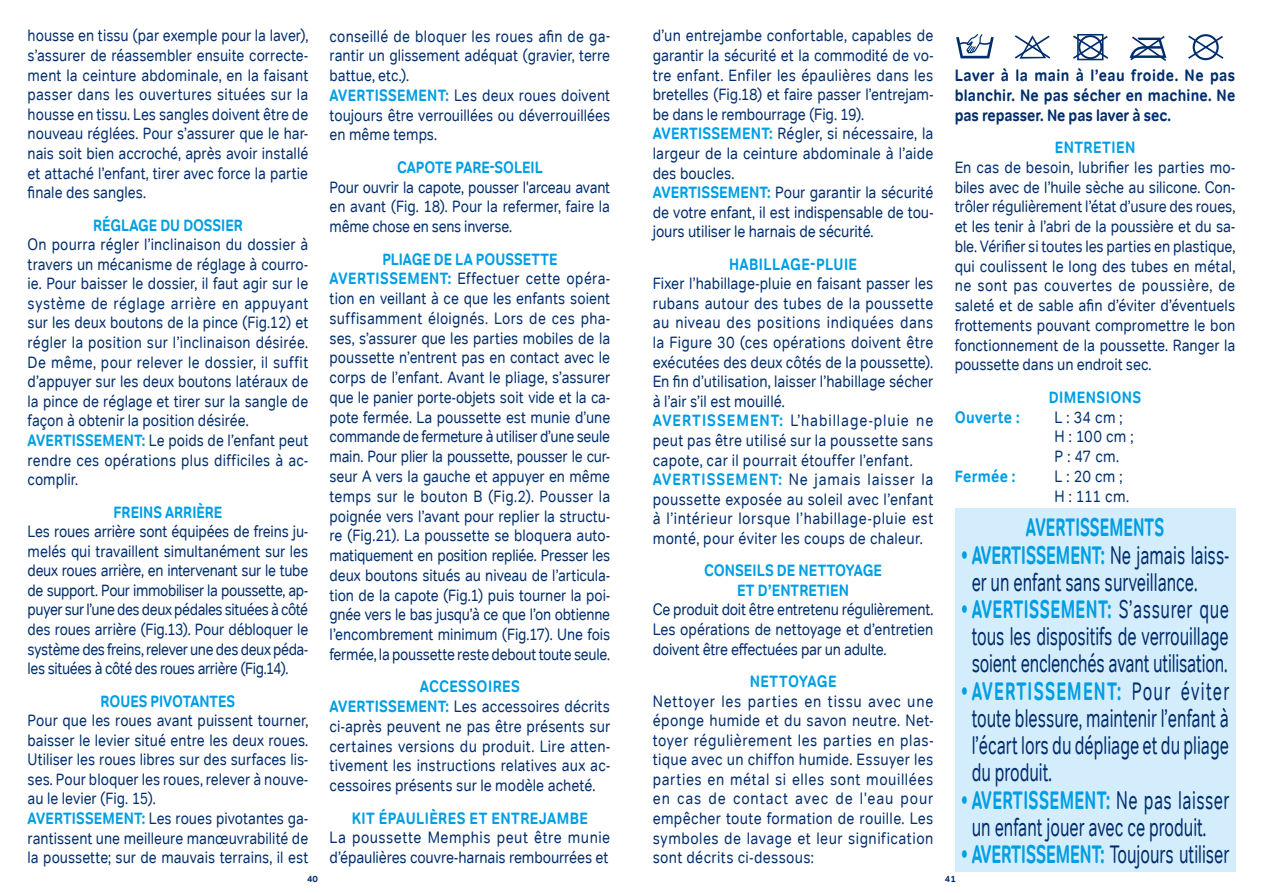
<style>
.page{position:relative;width:1263px;height:893px;background:#fff}
.page>*{position:absolute;margin:0;border:0;box-sizing:border-box;transform-origin:0 0}
.t1{font:25.5px/27.3px "Tondo Corp";color:#002e6d;text-align:center;scale:.64 1}
.t2{font:700 25.5px "Tondo Corp";letter-spacing:.005em;color:#009ee3;scale:.62 1}
.t3{font:16.5px/19.6px "Tondo Corp";color:#002e6d;text-align:justify;scale:.85 1}
.t4{font:16.5px/19.6px "Tondo Corp";color:#002e6d;scale:.86 1}
.t5{font:16.5px/19.6px "Tondo Corp";letter-spacing:.02em;color:#002e6d;scale:.86 1}
.t6{font:700 16.5px/19.8px "Tondo Corp";letter-spacing:.01em;color:#002e6d;text-align:justify;scale:.86 1}
.t7{font:700 16.5px "Tondo Corp";letter-spacing:.01em;color:#009ee3;scale:.85 1}
.t8{font:700 16.5px/19.6px "Tondo Corp";letter-spacing:.01em;color:#009ee3;text-align:center;scale:.86 1}
.t9{font:700 16.5px "Tondo Corp";letter-spacing:.035em;color:#009ee3;scale:.86 1}
.t10{font:16.5px/19.8px "Tondo Corp";letter-spacing:.025em;color:#002e6d;scale:.86 1}
.t11{font:700 16.5px "Tondo Corp";letter-spacing:.03em;color:#009ee3;scale:.86 1}
.t12{font:700 9px "Tondo Corp";color:#002e6d}
.s1{font-weight:700;color:#009ee3}
</style>
<div class="page">
<div style="left:955px;top:508px;width:280px;height:364px;background:#d4edfc"></div>
<svg style="left:1129px;top:36px;width:38px;height:25px"></svg>
<svg style="left:1188px;top:34px;width:36px;height:26px"></svg>
<svg style="left:1073px;top:34px;width:36px;height:26px"></svg>
<svg style="left:956px;top:34px;width:38px;height:24px"></svg>
<svg style="left:1015px;top:35px;width:35px;height:24px"></svg>
<p class="t3" style="left:28px;top:26px;width:332px">housse en tissu (par exemple pour la laver), s’assurer de réassembler ensuite correcte&shy;ment la ceinture abdominale, en la faisant passer dans les ouvertures situées sur la housse en tissu. Les sangles doivent être de nouveau réglées. Pour s’assurer que le har&shy;nais soit bien accroché, après avoir installé et attaché l’enfant, tirer avec force la partie finale des sangles.</p>
<p class="t7" style="left:93px;top:215px;width:178px">RÉGLAGE DU DOSSIER</p>
<p class="t3" style="left:28px;top:235px;width:332px;text-align:left">On pourra régler l’inclinaison du dossier à travers un mécanisme de réglage à courro&shy;ie. Pour baisser le dossier, il faut agir sur le système de réglage arrière en appuyant sur les deux boutons de la pince (Fig.12) et régler la position sur l’inclinaison désirée.<br>De même, pour relever le dossier, il suffit d’appuyer sur les deux boutons latéraux de la pince de réglage et tirer sur la sangle de façon à obtenir la position désirée.<br><span class="s1">AVERTISSEMENT:</span> Le poids de l’enfant peut rendre ces opérations plus difficiles à ac&shy;complir.</p>
<p class="t7" style="left:114px;top:502px;width:129px">FREINS ARRIÈRE</p>
<p class="t3" style="left:28px;top:522px;width:332px">Les roues arrière sont équipées de freins ju&shy;melés qui travaillent simultanément sur les deux roues arrière, en intervenant sur le tube de support. Pour immobiliser la poussette, ap&shy;puyer sur l’une des deux pédales situées à côté des roues arrière (Fig.13). Pour débloquer le système des freins, relever une des deux péda&shy;les situées à côté des roues arrière (Fig.14).</p>
<p class="t7" style="left:101px;top:691px;width:160px">ROUES PIVOTANTES</p>
<p class="t3" style="left:28px;top:711px;width:332px;text-align:left">Pour que les roues avant puissent tourner, baisser le levier situé entre les deux roues.<br>Utiliser les roues libres sur des surfaces lis&shy;ses. Pour bloquer les roues, relever à nouve&shy;au le levier (Fig. 15).<br><span class="s1">AVERTISSEMENT:</span> Les roues pivotantes ga&shy;rantissent une meilleure manœuvrabilité de la poussette; sur de mauvais terrains, il est</p>
<p class="t12" style="left:307px;top:873px;width:12px">40</p>
<p class="t3" style="left:330px;top:26px;width:332px;text-align:left">conseillé de bloquer les roues afin de ga&shy;rantir un glissement adéquat (gravier, terre battue, etc.).<br><span class="s1">AVERTISSEMENT:</span> Les deux roues doivent toujours être verrouillées ou déverrouillées en même temps.</p>
<p class="t7" style="left:397px;top:157px;width:173px">CAPOTE PARE-SOLEIL</p>
<p class="t3" style="left:330px;top:177px;width:332px">Pour ouvrir la capote, pousser l'arceau avant en avant (Fig. 18). Pour la refermer, faire la même chose en sens inverse.</p>
<p class="t3" style="left:330px;top:249px;width:332px;text-align:center"><span class="s1">PLIAGE DE LA POUSSETTE AVERTISSEMENT:</span> Effectuer cette opéra&shy;tion en veillant à ce que les enfants soient suffisamment éloignés. Lors de ces pha&shy;ses, s’assurer que les parties mobiles de la poussette n’entrent pas en contact avec le corps de l’enfant. Avant le pliage, s’assurer que le panier porte-objets soit vide et la ca&shy;pote fermée. La poussette est munie d’une commande de fermeture à utiliser d’une seule main. Pour plier la poussette, pousser le cur&shy;seur A vers la gauche et appuyer en même temps sur le bouton B (Fig.2). Pousser la poignée vers l’avant pour replier la structu&shy;re (Fig.21). La poussette se bloquera auto&shy;matiquement en position repliée. Presser les deux boutons situés au niveau de l’articula&shy;tion de la capote (Fig.1) puis tourner la poi&shy;gnée vers le bas jusqu’à ce que l’on obtienne l’encombrement minimum (Fig.17). Une fois fermée, la poussette reste debout toute seule.</p>
<p class="t4" style="left:330px;top:677px;width:328px;text-indent:90px"><span class="s1">ACCESSOIRES AVERTISSEMENT:</span> Les accessoires décrits ci-après peuvent ne pas être présents sur certaines versions du produit. Lire atten&shy;tivement les instructions relatives aux ac&shy;cessoires présents sur le modèle acheté.</p>
<p class="t9" style="left:352px;top:808px;width:276px">KIT ÉPAULIÈRES ET ENTREJAMBE</p>
<p class="t4" style="left:330px;top:828px;width:328px">La poussette Memphis peut être munie d’épaulières couvre-harnais rembourrées et</p>
<p class="t4" style="left:653px;top:26px;width:328px">d’un entrejambe confortable, capables de garantir la sécurité et la commodité de vo&shy;tre enfant. Enfiler les épaulières dans les bretelles (Fig.18) et faire passer l’entrejam&shy;be dans le rembourrage (Fig. 19).<br><span class="s1">AVERTISSEMENT:</span> Régler, si nécessaire, la largeur de la ceinture abdominale à l’aide des boucles.<br><span class="s1">AVERTISSEMENT:</span> Pour garantir la sécurité de votre enfant, il est indispensable de tou&shy;jours utiliser le harnais de sécurité.</p>
<p class="t11" style="left:729px;top:254px;width:150px">HABILLAGE-PLUIE</p>
<p class="t5" style="left:653px;top:274px;width:328px">Fixer l’habillage-pluie en faisant passer les rubans autour des tubes de la poussette au niveau des positions indiquées dans la Figure 30 (ces opérations doivent être exécutées des deux côtés de la poussette).<br>En fin d’utilisation, laisser l’habillage sécher à l’air s’il est mouillé.<br><span class="s1">AVERTISSEMENT:</span> L’habillage-pluie ne peut pas être utilisé sur la poussette sans capote, car il pourrait étouffer l’enfant.<br><span class="s1">AVERTISSEMENT:</span> Ne jamais laisser la poussette exposée au soleil avec l’enfant à l’intérieur lorsque l’habillage-pluie est monté, pour éviter les coups de chaleur.</p>
<p class="t8" style="left:704px;top:561px;width:208px">CONSEILS DE NETTOYAGE<br>ET D’ENTRETIEN</p>
<p class="t4" style="left:653px;top:600px;width:328px;text-align:justify">Ce produit doit être entretenu régulièrement.<br>Les opérations de nettoyage et d’entretien doivent être effectuées par un adulte.</p>
<p class="t8" style="left:750px;top:671px;width:102px">NETTOYAGE</p>
<p class="t4" style="left:653px;top:691px;width:328px;text-align:justify">Nettoyer les parties en tissu avec une éponge humide et du savon neutre. Net&shy;toyer régulièrement les parties en plas&shy;tique avec un chiffon humide. Essuyer les parties en métal si elles sont mouillées en cas de contact avec de l'eau pour empêcher toute formation de rouille. Les symboles de lavage et leur signification sont décrits ci-dessous:</p>
<p class="t6" style="left:955px;top:66px;width:328px">Laver à la main à l’eau froide. Ne pas blanchir. Ne pas sécher en machine. Ne pas repasser. Ne pas laver à sec.</p>
<p class="t9" style="left:1055px;top:137px;width:95px">ENTRETIEN</p>
<p class="t4" style="left:955px;top:157px;width:328px;text-align:justify">En cas de besoin, lubrifier les parties mo&shy;biles avec de l’huile sèche au silicone. Con&shy;trôler régulièrement l’état d’usure des roues, et les tenir à l’abri de la poussière et du sa&shy;ble. Vérifier si toutes les parties en plastique, qui coulissent le long des tubes en métal, ne sont pas couvertes de poussière, de saleté et de sable afin d’éviter d’éventuels frottements pouvant compromettre le bon fonctionnement de la poussette. Ranger la poussette dans un endroit sec.</p>
<p class="t9" style="left:1049px;top:387px;width:109px">DIMENSIONS</p>
<p class="t8" style="left:955px;top:407px;width:77px">Ouverte :</p>
<p class="t10" style="left:1054px;top:407px;width:93px">L : 34 cm ;<br>H : 100 cm ;<br>P : 47 cm.</p>
<p class="t8" style="left:955px;top:466px;width:72px">Fermée :</p>
<p class="t4" style="left:1054px;top:466px;width:88px">L : 20 cm ;<br>H : 111 cm.</p>
<h1 class="t2" style="left:1026px;top:512px;width:225px">AVERTISSEMENTS</h1>
<h1 class="t1" style="left:972px;top:541px;width:403px;text-align:left;text-indent:-11px"><span class="s1">• AVERTISSEMENT:</span> Ne jamais laiss&shy;er un enfant sans surveillance.</h1>
<h1 class="t1" style="left:961px;top:596px;width:420px"><span class="s1">• AVERTISSEMENT:</span> S’assurer que tous les dispositifs de verrouillage soient enclenchés avant utilisation.</h1>
<h1 class="t1" style="left:972px;top:677px;width:404px;text-align:justify;text-indent:-11px"><span class="s1">• AVERTISSEMENT:</span> Pour éviter toute blessure, maintenir l’enfant à l’écart lors du dépliage et du pliage du produit.</h1>
<h1 class="t1" style="left:961px;top:786px;width:421px"><span class="s1">• AVERTISSEMENT:</span> Ne pas laisser un enfant jouer avec ce produit.</h1>
<h1 class="t1" style="left:961px;top:841px;width:421px"><span class="s1">• AVERTISSEMENT:</span> Toujours utiliser</h1>
<p class="t12" style="left:945px;top:873px;width:12px">41</p>
</div>
